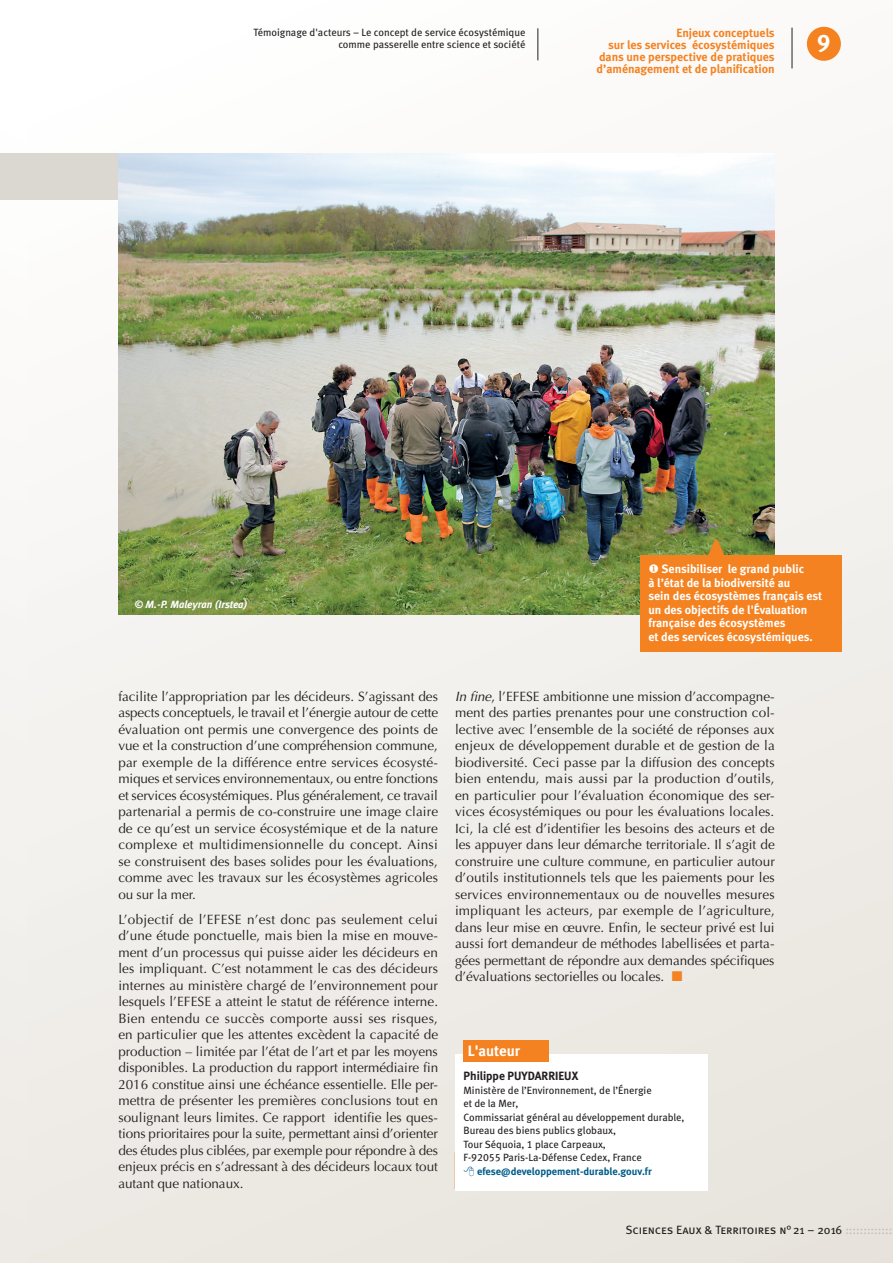
<style>
.page{position:relative;width:893px;height:1263px;background:#fff}
.page>*{position:absolute;margin:0;border:0;box-sizing:border-box;transform-origin:0 0}
.t1{font:24px "Meta Bold Caps Expert";color:#fff}
.t2{font:15px "Meta Bold LF";color:#fff}
.t3{font:13.5px/16.5px "Optima";letter-spacing:-.005em;color:#231f20;text-align:justify}
.t4{font:12px/13.5px "Meta Bold LF";color:#fff}
.t5{font:700 12px/12px "Meta";color:#f58220;text-align:right}
.t6{font:12px "Meta Book Caps";letter-spacing:-.005em;color:#231f20}
.t7{font:12px "Meta Bold LF";color:#231f20}
.t8{font:10.5px/13.5px "Meta Book LF";color:#231f20;text-align:right}
.t9{font:10.5px "Meta Bold LF";color:#005c8a}
.t10{font:italic 10.5px "Meta Bold LF";letter-spacing:-.005em;color:#fff}
.s1{font-style:italic}
.s2{color:#bcbdc0}
</style>
<div class="page">
<div style="left:0;top:0;width:893px;height:1263px;background:linear-gradient(to bottom,#fdfcfc,#eae6e0)"></div>
<div style="left:0;top:0;width:27px;height:1263px;background:linear-gradient(to bottom,#fff,#edeae4)"></div>
<hr style="left:537px;top:28px;width:1px;height:32px;background:#231f20">
<div style="left:0;top:153px;width:145px;height:46px;background:#dbd7d1"></div>
<div style="left:455px;top:1054px;width:252px;height:137px;background:#fff"></div>
<div style="left:463px;top:1040px;width:86px;height:22px;background:#f58220"></div>
<img style="left:118px;top:153px;width:657px;height:461px">
<div style="left:640px;top:556px;width:202px;height:96px;background:#f58220"></div>
<svg style="left:703px;top:531px;width:25px;height:25px"></svg>
<div style="left:807px;top:27px;width:34px;height:34px;background:#f58220;border-radius:50%"></div>
<hr style="left:792px;top:28px;width:1px;height:40px;background:#231f20">
<svg style="left:672px;top:971px;width:10px;height:10px"></svg>
<p class="t8" style="left:253px;top:26px;width:274px;line-height:12px">Témoignage d'acteurs – Le concept de service écosystémique comme passerelle entre science et société</p>
<p class="t5" style="left:597px;top:27px;width:180px">Enjeux conceptuels<br>sur les services écosystémiques dans une perspective de pratiques d’aménagement et de planification</p>
<h1 class="t1" style="left:817px;top:28px;width:15px">9</h1>
<p class="t10" style="left:134px;top:598px;width:114px">© M.-P. Maleyran (Irstea)</p>
<p class="t4" style="left:648px;top:562px;width:175px">◆ Sensibiliser le grand public<br>à l’état de la biodiversité au<br>sein des écosystèmes français est un des objectifs de l'Évaluation française des écosystèmes<br>et des services écosystémiques.</p>
<p class="t3" style="left:118px;top:688px;width:321px">facilite l’appropriation par les décideurs. S’agissant des aspects conceptuels, le travail et l’énergie autour de cette évaluation ont permis une convergence des points de vue et la construction d’une compréhension commune, par exemple de la différence entre services écosysté&shy;miques et services environnementaux, ou entre fonctions et services écosystémiques. Plus généralement, ce travail partenarial a permis de co-construire une image claire de ce qu’est un service écosystémique et de la nature complexe et multidimensionnelle du concept. Ainsi se construisent des bases solides pour les évaluations, comme avec les travaux sur les écosystèmes agricoles ou sur la mer.</p>
<p class="t3" style="left:118px;top:911px;width:321px">L’objectif de l’EFESE n’est donc pas seulement celui d’une étude ponctuelle, mais bien la mise en mouve&shy;ment d’un processus qui puisse aider les décideurs en les impliquant. C’est notamment le cas des décideurs internes au ministère chargé de l’environnement pour lesquels l’EFESE a atteint le statut de référence interne.<br>Bien entendu ce succès comporte aussi ses risques, en particulier que les attentes excèdent la capacité de production – limitée par l’état de l’art et par les moyens disponibles. La production du rapport intermédiaire fin 2016 constitue ainsi une échéance essentielle. Elle per&shy;mettra de présenter les premières conclusions tout en soulignant leurs limites. Ce rapport identifie les ques&shy;tions prioritaires pour la suite, permettant ainsi d’orienter des études plus ciblées, par exemple pour répondre à des enjeux précis en s’adressant à des décideurs locaux tout autant que nationaux.</p>
<p class="t3" style="left:455px;top:688px;width:321px"><span class="s1">In fine</span>, l’EFESE ambitionne une mission d’accompagne&shy;ment des parties prenantes pour une construction col&shy;lective avec l’ensemble de la société de réponses aux enjeux de développement durable et de gestion de la biodiversité. Ceci passe par la diffusion des concepts bien entendu, mais aussi par la production d’outils, en particulier pour l’évaluation économique des ser&shy;vices écosystémiques ou pour les évaluations locales.<br>Ici, la clé est d’identifier les besoins des acteurs et de les appuyer dans leur démarche territoriale. Il s’agit de construire une culture commune, en particulier autour d’outils institutionnels tels que les paiements pour les services environnementaux ou de nouvelles mesures impliquant les acteurs, par exemple de l’agriculture, dans leur mise en œuvre. Enfin, le secteur privé est lui aussi fort demandeur de méthodes labellisées et parta&shy;gées permettant de répondre aux demandes spécifiques d’évaluations sectorielles ou locales.</p>
<p class="t2" style="left:468px;top:1042px;width:54px">L'auteur</p>
<p class="t7" style="left:463px;top:1069px;width:116px">Philippe PUYDARRIEUX</p>
<p class="t8" style="left:463px;top:1083px;width:223px;text-align:left">Ministère de l’Environnement, de l’Énergie<br>et de la Mer,<br>Commissariat général au développement durable, Bureau des biens publics globaux,<br>Tour Séquoia, 1 place Carpeaux,<br>F-92055 Paris-La-Défense Cedex, France</p>
<p class="t9" style="left:477px;top:1165px;width:176px">efese@developpement-durable.gouv.fr</p>
<p class="t6" style="left:625px;top:1223px;width:268px">Sciences Eaux &amp; Territoires n°21 – 2016 <span class="s2">:::::::::::::</span></p>
</div>
